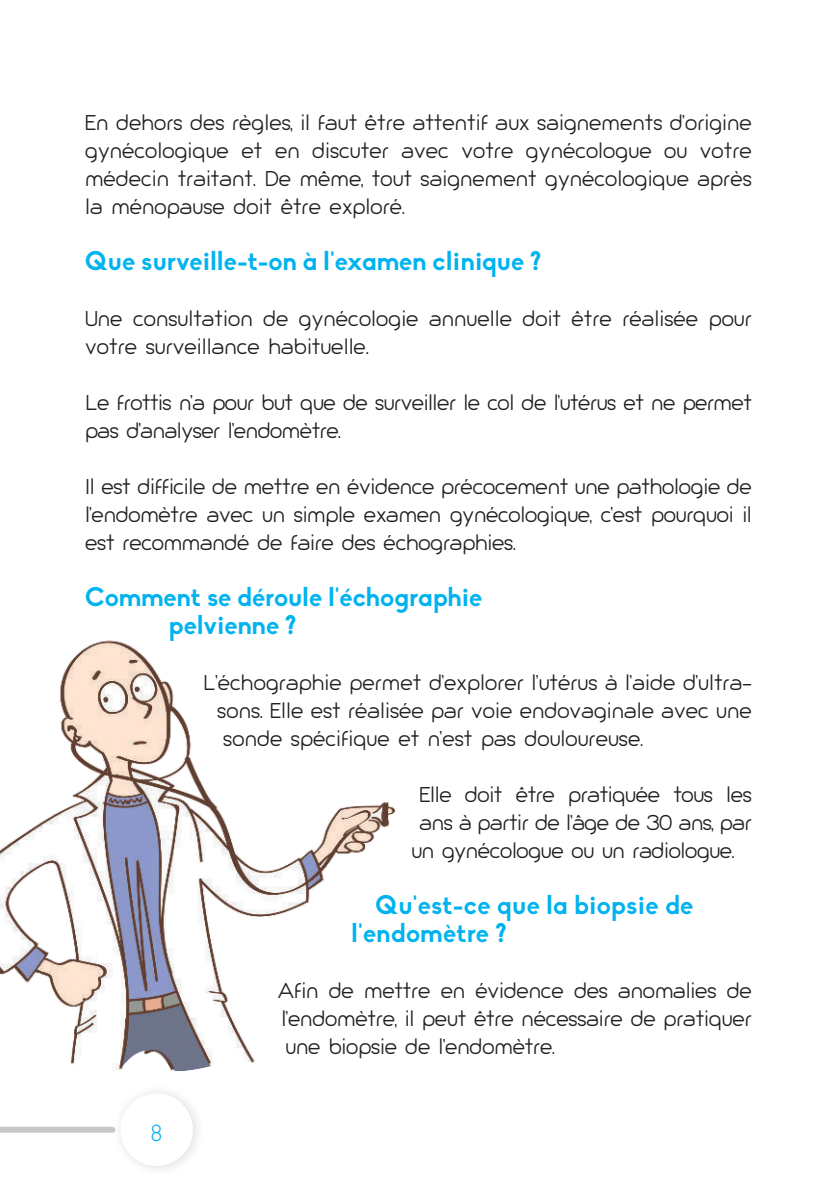
<style>
.page{position:relative;width:840px;height:1191px;background:#fff}
.page>*{position:absolute;margin:0;border:0;box-sizing:border-box;transform-origin:0 0}
.t1{font:700 26px/28px "Biko";color:#00b3ef}
.t2{font:300 24px "Gill Sans";color:#00aeef}
.t3{font:20px/28px "Giorgio";color:#231f20;text-align:justify}
.t4{font:20px/28px "Giorgio";letter-spacing:-.025em;color:#231f20}
.t5{font:20px "Giorgio";letter-spacing:-.02em;color:#231f20}
</style>
<div class="page">
<img style="left:0;top:640px;width:396px;height:432px">
<div style="left:0;top:1126px;width:112px;height:6px;background:#c7c8ca"></div>
<div style="left:112px;top:1083px;width:93px;height:94px;background:#231f20;opacity:.15"></div>
<div style="left:120px;top:1093px;width:73px;height:73px;background:#fff;border-radius:50%"></div>
<p class="t3" style="left:85px;top:110px;width:668px">En dehors des règles, il faut être attentif aux saignements d’origine gynécologique et en discuter avec votre gynécologue ou votre médecin traitant. De même, tout saignement gynécologique après la ménopause doit être exploré.</p>
<h1 class="t1" style="left:85px;top:250px;width:457px">Que surveille-t-on à l'examen clinique ?</h1>
<p class="t3" style="left:85px;top:306px;width:668px">Une consultation de gynécologie annuelle doit être réalisée pour votre surveillance habituelle.</p>
<p class="t4" style="left:85px;top:390px;width:668px">Le frottis n’a pour but que de surveiller le col de l’utérus et ne permet pas d’analyser l’endomètre.</p>
<p class="t3" style="left:85px;top:474px;width:668px">Il est difficile de mettre en évidence précocement une pathologie de l’endomètre avec un simple examen gynécologique, c’est pourquoi il est recommandé de faire des échographies.</p>
<h1 class="t1" style="left:169px;top:586px;width:314px;text-indent:-84px">Comment se déroule l'échographie pelvienne ?</h1>
<p class="t3" style="left:203px;top:670px;width:550px">L’échographie permet d’explorer l’utérus à l’aide d’ultra-</p>
<p class="t3" style="left:217px;top:698px;width:535px">sons. Elle est réalisée par voie endovaginale avec une</p>
<p class="t3" style="left:223px;top:726px;width:421px">sonde spécifique et n’est pas douloureuse.</p>
<p class="t5" style="left:419px;top:786px;width:334px">Elle doit être pratiquée tous les</p>
<p class="t5" style="left:419px;top:814px;width:333px">ans à partir de l’âge de 30 ans, par</p>
<p class="t5" style="left:411px;top:842px;width:324px">un gynécologue ou un radiologue.</p>
<h1 class="t1" style="left:351px;top:894px;width:343px;text-indent:24px">Qu'est-ce que la biopsie de l'endomètre ?</h1>
<p class="t2" style="left:150px;top:1118px;width:13px">8</p>
<p class="t3" style="left:277px;top:978px;width:476px">Afin de mettre en évidence des anomalies de l’endomètre, il peut être nécessaire de pratiquer une biopsie de l’endomètre.</p>
</div>
